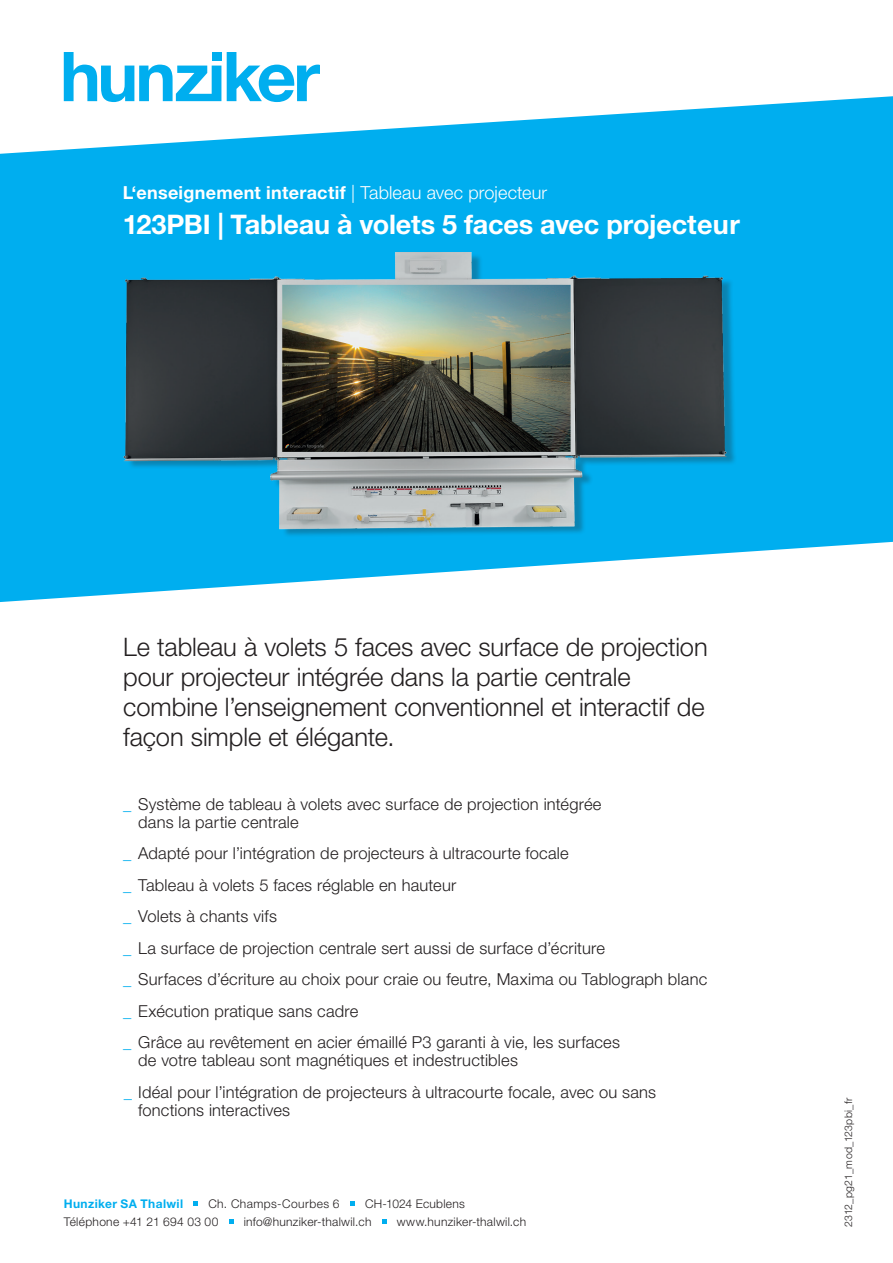
<style>
.page{position:relative;width:893px;height:1263px;background:#fff}
.page>*{position:absolute;margin:0;border:0;box-sizing:border-box;transform-origin:0 0}
.t1{font:700 27px "Helvetica Neue LT Pro";letter-spacing:-.005em;color:#fff}
.t2{font:300 25.5px/30px "Helvetica Neue LT Pro";letter-spacing:-.005em;color:#231f20}
.t3{font:700 18px "Helvetica Neue LT Pro";letter-spacing:.015em;color:#fff}
.t4{font:300 16.5px/31.5px "Helvetica Neue LT Pro";letter-spacing:.01em;color:#231f20}
.t5{font:300 12px "Helvetica Neue LT Pro";letter-spacing:.025em;color:#231f20}
.t6{font:700 12px "Helvetica Neue LT Pro";letter-spacing:.03em;color:#00aeef}
.t7{font:300 10.5px "Helvetica Neue LT Pro";letter-spacing:.025em;color:#231f20}
.s1{font-weight:300}
.s2{color:#00aeef}
</style>
<div class="page">
<svg style="left:0;top:96px;width:893px;height:157px;fill:#00aeef"></svg>
<img style="left:0;top:253px;width:893px;height:349px">
<svg style="left:64px;top:52px;width:157px;height:50px"></svg>
<div style="left:212px;top:52px;width:9px;height:8px;background:#00aeef"></div>
<svg style="left:227px;top:52px;width:93px;height:50px"></svg>
<svg style="left:194px;top:1201px;width:4px;height:4px"></svg>
<svg style="left:350px;top:1201px;width:4px;height:4px"></svg>
<svg style="left:229px;top:1219px;width:4px;height:4px"></svg>
<svg style="left:382px;top:1219px;width:4px;height:4px"></svg>
<p class="t3" style="left:123px;top:181px;width:426px">L‘enseignement interactif <span class="s1">| Tableau avec projecteur</span></p>
<h1 class="t1" style="left:123px;top:207px;width:619px">123PBI | Tableau à volets 5 faces avec projecteur</h1>
<h2 class="t2" style="left:123px;top:631px;width:586px">Le tableau à volets 5 faces avec surface de projection pour projecteur intégrée dans la partie centrale combine l’enseignement conventionnel et interactif de façon simple et élégante.</h2>
<p class="t4" style="left:138px;top:795px;width:465px;line-height:18px;text-indent:-15px"><span class="s2">_</span> Système de tableau à volets avec surface de projection intégrée dans la partie centrale</p>
<p class="t4" style="left:123px;top:837px;width:585px"><span class="s2">_</span> Adapté pour l’intégration de projecteurs à ultracourte focale<br><span class="s2">_</span> Tableau à volets 5 faces réglable en hauteur<br><span class="s2">_</span> Volets à chants vifs<br><span class="s2">_</span> La surface de projection centrale sert aussi de surface d’écriture<br><span class="s2">_</span> Surfaces d’écriture au choix pour craie ou feutre, Maxima ou Tablograph blanc <span class="s2">_</span> Exécution pratique sans cadre<br><span class="s2">_</span> Grâce au revêtement en acier émaillé P3 garanti à vie, les surfaces</p>
<p class="t4" style="left:124px;top:1044px;width:534px;text-indent:14px">de votre tableau sont magnétiques et indestructibles<br><span class="s2">_</span> Idéal pour l’intégration de projecteurs à ultracourte focale, avec ou sans</p>
<p class="t4" style="left:138px;top:1094px;width:153px">fonctions interactives</p>
<p class="t6" style="left:64px;top:1196px;width:121px">Hunziker SA Thalwil</p>
<p class="t5" style="left:208px;top:1196px;width:133px">Ch. Champs-Courbes 6</p>
<p class="t5" style="left:365px;top:1196px;width:102px">CH-1024 Ecublens</p>
<p class="t5" style="left:64px;top:1214px;width:156px">Téléphone +41 21 694 03 00</p>
<p class="t5" style="left:244px;top:1214px;width:129px">info@hunziker-thalwil.ch</p>
<p class="t5" style="left:397px;top:1214px;width:131px">www.hunziker-thalwil.ch</p>
<p class="t7" style="left:842px;top:1227px;width:131px;rotate:-90deg">2312_pg21_mod_123pbi_fr</p>
</div>
